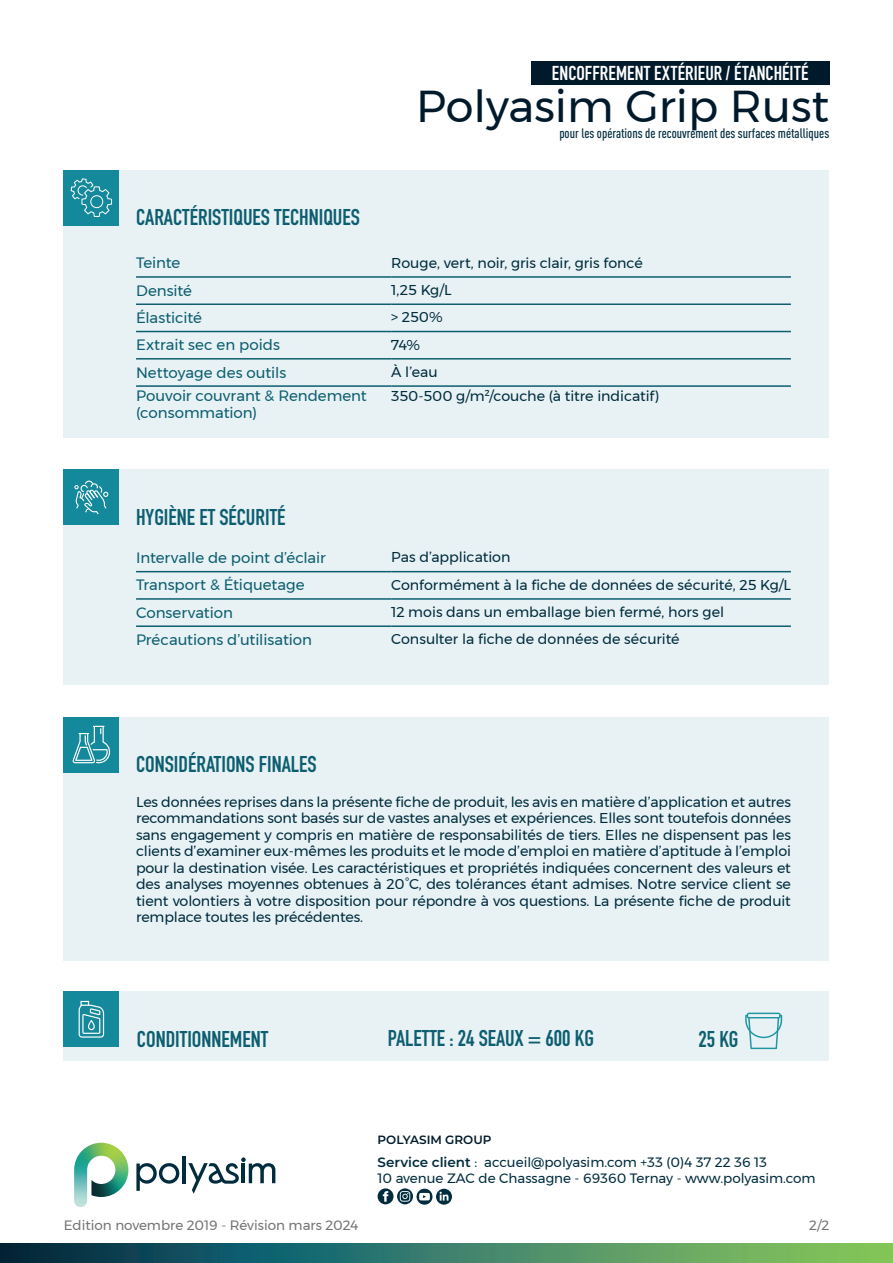
<style>
.page{position:relative;width:893px;height:1263px;background:#fff}
.page>*{position:absolute;margin:0;border:0;box-sizing:border-box;transform-origin:0 0}
.t1{font:44.55px "Montserrat";color:#001a2c}
.t2{font:700 22.5px "DIN Condensed";color:#0d5e70}
.t3{font:700 19.8px "DIN Condensed";letter-spacing:.01em;color:#fff}
.t4{font:15px/16.5px "Montserrat";letter-spacing:-.005em;color:#0d5e70}
.t5{font:14.25px/16.5px "Montserrat";letter-spacing:-.005em;color:#002c3e;text-align:justify}
.t6{font:500 condensed 13.65px "DINOT";color:#002c3e}
.t7{font:13.5px "Montserrat";color:#002c3e}
.t8{font:13.5px "Montserrat";color:#767373}
.t9{font:600 12px "Montserrat";color:#001a2c}
.s1{font-weight:600}
</style>
<div class="page">
<svg style="left:0;top:1244px;width:893px;height:19px;background:#3d7d61"></svg>
<hr style="left:183px;top:1156px;width:3px;height:27px;background:#002c3e">
<svg style="left:136px;top:1163px;width:43px;height:28px"></svg>
<svg style="left:188px;top:1157px;width:87px;height:37px"></svg>
<img style="left:74px;top:1143px;width:54px;height:64px">
<svg style="left:378px;top:1188px;width:74px;height:17px"></svg>
<div style="left:64px;top:170px;width:765px;height:268px;background:#e8f2f4"></div>
<div style="left:64px;top:170px;width:55px;height:55px;background:#14899b"></div>
<hr style="left:136px;top:276px;width:255px;height:2px;background:#0d5e70">
<hr style="left:391px;top:276px;width:400px;height:2px;background:#0d5e70">
<hr style="left:136px;top:303px;width:255px;height:2px;background:#0d5e70">
<hr style="left:391px;top:303px;width:400px;height:2px;background:#0d5e70">
<hr style="left:136px;top:331px;width:255px;height:1px;background:#0d5e70">
<hr style="left:391px;top:331px;width:400px;height:1px;background:#0d5e70">
<hr style="left:136px;top:358px;width:255px;height:2px;background:#0d5e70">
<hr style="left:391px;top:358px;width:400px;height:2px;background:#0d5e70">
<hr style="left:136px;top:385px;width:255px;height:2px;background:#0d5e70">
<hr style="left:391px;top:385px;width:400px;height:2px;background:#0d5e70">
<svg style="left:71px;top:178px;width:41px;height:39px"></svg>
<div style="left:64px;top:470px;width:765px;height:215px;background:#e8f2f4"></div>
<div style="left:64px;top:470px;width:55px;height:55px;background:#14899b"></div>
<hr style="left:136px;top:571px;width:255px;height:1px;background:#0d5e70">
<hr style="left:391px;top:571px;width:400px;height:1px;background:#0d5e70">
<hr style="left:136px;top:598px;width:255px;height:2px;background:#0d5e70">
<hr style="left:391px;top:598px;width:400px;height:2px;background:#0d5e70">
<hr style="left:136px;top:625px;width:255px;height:2px;background:#0d5e70">
<hr style="left:391px;top:625px;width:400px;height:2px;background:#0d5e70">
<svg style="left:74px;top:480px;width:34px;height:34px"></svg>
<div style="left:64px;top:717px;width:765px;height:243px;background:#e8f2f4"></div>
<div style="left:64px;top:717px;width:55px;height:55px;background:#14899b"></div>
<svg style="left:72px;top:726px;width:38px;height:37px"></svg>
<div style="left:64px;top:992px;width:765px;height:69px;background:#e8f2f4"></div>
<svg style="left:745px;top:1013px;width:37px;height:36px"></svg>
<div style="left:64px;top:992px;width:55px;height:55px;background:#14899b"></div>
<svg style="left:79px;top:1001px;width:25px;height:37px"></svg>
<div style="left:531px;top:61px;width:298px;height:24px;background:#001a2c"></div>
<p class="t3" style="left:552px;top:59px;width:258px">ENCOFFREMENT EXTÉRIEUR / ÉTANCHÉITÉ</p>
<p class="t1" style="left:416px;top:72px;width:415px">Polyasim Grip Rust</p>
<p class="t6" style="left:559px;top:125px;width:271px">pour les opérations de recouvrement des surfaces métalliques</p>
<p class="t2" style="left:136px;top:202px;width:225px">CARACTÉRISTIQUES TECHNIQUES</p>
<p class="t4" style="left:136px;top:255px;width:46px">Teinte</p>
<p class="t5" style="left:391px;top:254px;width:253px">Rouge, vert, noir, gris clair, gris foncé</p>
<p class="t4" style="left:136px;top:282px;width:57px">Densité</p>
<p class="t5" style="left:391px;top:282px;width:62px">1,25 Kg/L</p>
<p class="t4" style="left:136px;top:309px;width:67px">Élasticité</p>
<p class="t5" style="left:391px;top:309px;width:53px">&gt; 250%</p>
<p class="t4" style="left:136px;top:337px;width:145px">Extrait sec en poids</p>
<p class="t5" style="left:391px;top:336px;width:31px">74%</p>
<p class="t4" style="left:136px;top:364px;width:152px">Nettoyage des outils</p>
<p class="t5" style="left:391px;top:363px;width:48px">À l’eau</p>
<p class="t4" style="left:136px;top:388px;width:232px">Pouvoir couvrant &amp; Rendement (consommation)</p>
<p class="t5" style="left:391px;top:387px;width:270px">350-500 g/m²/couche (à titre indicatif)</p>
<p class="t2" style="left:136px;top:502px;width:151px">HYGIÈNE ET SÉCURITÉ</p>
<p class="t4" style="left:136px;top:549px;width:191px">Intervalle de point d’éclair</p>
<p class="t5" style="left:391px;top:549px;width:121px">Pas d’application</p>
<p class="t4" style="left:136px;top:577px;width:170px">Transport &amp; Étiquetage</p>
<p class="t5" style="left:391px;top:576px;width:401px">Conformément à la fiche de données de sécurité, 25 Kg/L</p>
<p class="t4" style="left:136px;top:604px;width:98px">Conservation</p>
<p class="t5" style="left:391px;top:603px;width:334px">12 mois dans un emballage bien fermé, hors gel</p>
<p class="t4" style="left:136px;top:631px;width:177px">Précautions d’utilisation</p>
<p class="t5" style="left:391px;top:631px;width:290px">Consulter la fiche de données de sécurité</p>
<p class="t2" style="left:136px;top:749px;width:182px">CONSIDÉRATIONS FINALES</p>
<p class="t5" style="left:136px;top:793px;width:656px">Les données reprises dans la présente fiche de produit, les avis en matière d’application et autres recommandations sont basés sur de vastes analyses et expériences. Elles sont toutefois données sans engagement y compris en matière de responsabilités de tiers. Elles ne dispensent pas les clients d’examiner eux-mêmes les produits et le mode d’emploi en matière d’aptitude à l’emploi pour la destination visée. Les caractéristiques et propriétés indiquées concernent des valeurs et des analyses moyennes obtenues à 20°C, des tolérances étant admises. Notre service client se tient volontiers à votre disposition pour répondre à vos questions. La présente fiche de produit remplace toutes les précédentes.</p>
<p class="t2" style="left:388px;top:1023px;width:208px">PALETTE : 24 SEAUX = 600 KG</p>
<p class="t2" style="left:137px;top:1024px;width:133px">CONDITIONNEMENT</p>
<p class="t2" style="left:698px;top:1024px;width:42px">25 KG</p>
<p class="t9" style="left:378px;top:1132px;width:116px">POLYASIM GROUP</p>
<p class="t7" style="left:378px;top:1152px;width:391px"><span class="s1">Service client</span> : accueil@polyasim.com +33 (0)4 37 22 36 13</p>
<p class="t7" style="left:378px;top:1168px;width:440px">10 avenue ZAC de Chassagne - 69360 Ternay - www.polyasim.com</p>
<p class="t8" style="left:64px;top:1215px;width:296px">Edition novembre 2019 - Révision mars 2024</p>
<p class="t8" style="left:809px;top:1215px;width:21px">2/2</p>
</div>
